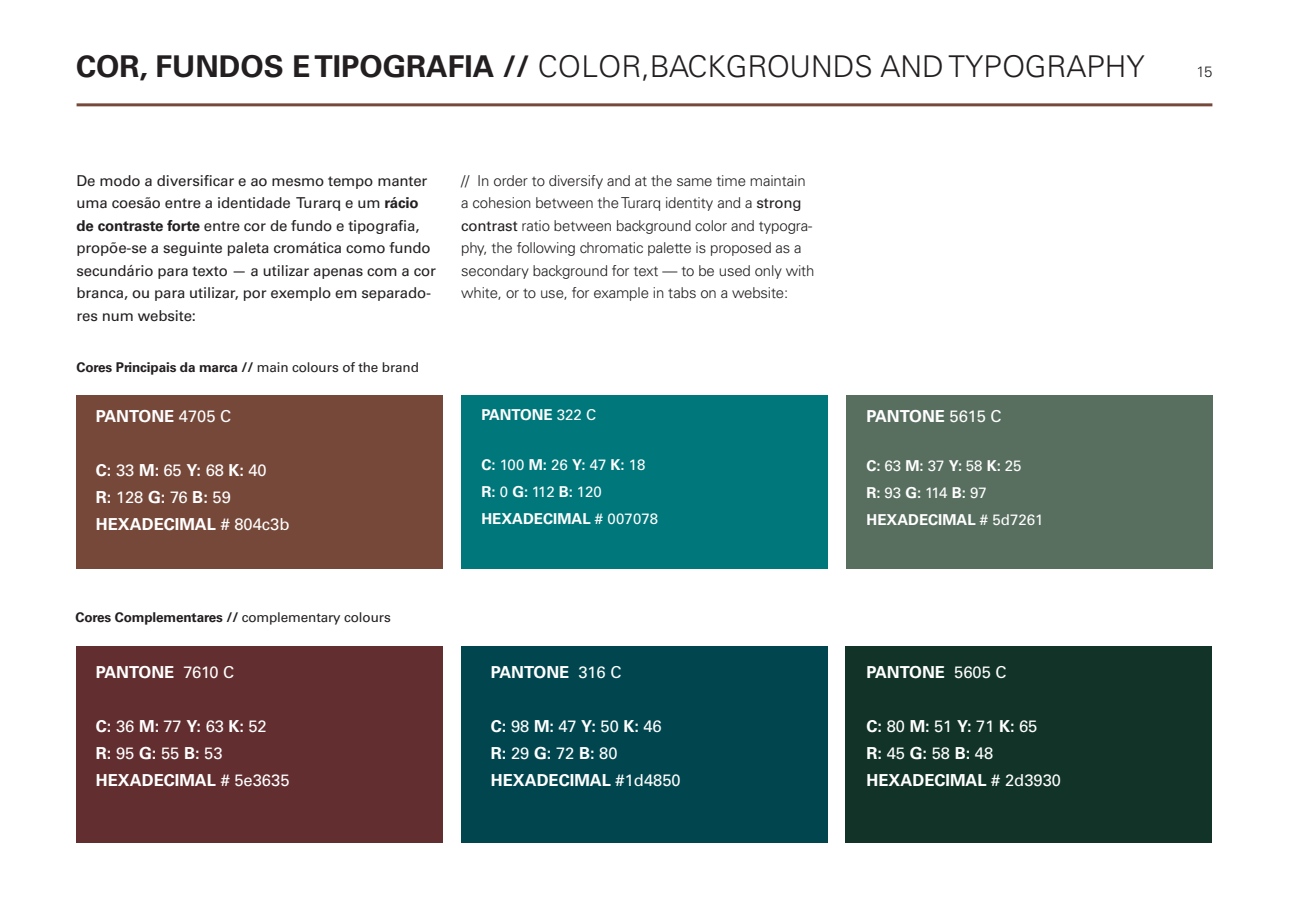
<style>
.page{position:relative;width:1289px;height:919px;background:#fff}
.page>*{position:absolute;margin:0;border:0;box-sizing:border-box;transform-origin:0 0}
.t1{font:300 30px "Univers LT Std";color:#231f20}
.t2{font:700 16.5px/27px "Univers LT Std";color:#fff}
.t3{font:300 15px/22.5px "Univers LT Std";letter-spacing:-.01em;color:#231f20}
.t4{font:15px/22.5px "Univers LT Std";letter-spacing:-.01em;color:#231f20}
.t5{font:700 15px/27px "Univers LT Std";color:#fff}
.t6{font:700 13.5px "Univers LT Std";letter-spacing:-.01em;color:#231f20}
.s1{font-weight:700}
.s2{font-weight:400}
</style>
<div class="page">
<hr style="left:77px;top:103px;width:1135px;height:3px;background:#76483a">
<div style="left:77px;top:394px;width:366px;height:174px;background:#76483a"></div>
<div style="left:76px;top:645px;width:367px;height:197px;background:#622e30"></div>
<div style="left:461px;top:394px;width:366px;height:174px;background:#00777b"></div>
<div style="left:461px;top:645px;width:366px;height:197px;background:#01464f"></div>
<div style="left:845px;top:394px;width:367px;height:174px;background:#586f60"></div>
<div style="left:845px;top:645px;width:366px;height:197px;background:#113328"></div>
<h1 class="t1" style="left:76px;top:48px;width:1070px"><span class="s1">COR, FUNDOS E TIPOGRAFIA //</span> COLOR,BACKGROUNDS AND TYPOGRAPHY</h1>
<p class="t4" style="left:77px;top:169px;width:361px">De modo a diversificar e ao mesmo tempo manter uma coesão entre a identidade Turarq e um <span class="s1">rácio de contraste forte</span> entre cor de fundo e tipografia, propõe-se a seguinte paleta cromática como fundo secundário para texto — a utilizar apenas com a cor branca, ou para utilizar, por exemplo em separado&shy;res num website:</p>
<p class="t6" style="left:77px;top:359px;width:344px">Cores Principais da marca // <span class="s2">main colours of the brand</span></p>
<p class="t2" style="left:96px;top:402px;width:137px">PANTONE <span class="s2">4705 C</span></p>
<p class="t2" style="left:96px;top:456px;width:195px">C: <span class="s2">33</span> M: <span class="s2">65</span> Y: <span class="s2">68</span> K: <span class="s2">40<br></span>R: <span class="s2">128</span> G: <span class="s2">76</span> B: <span class="s2">59<br></span>HEXADECIMAL <span class="s2"># 804c3b</span></p>
<p class="t3" style="left:461px;top:169px;width:355px">// In order to diversify and at the same time maintain a cohesion between the Turarq identity and a <span class="s2">strong contrast</span> ratio between background color and typogra&shy;phy, the following chromatic palette is proposed as a secondary background for text — to be used only with white, or to use, for example in tabs on a website:</p>
<p class="t5" style="left:481px;top:402px;width:116px">PANTONE <span class="s2">322 C</span></p>
<p class="t5" style="left:481px;top:451px;width:178px">C: <span class="s2">100</span> M: <span class="s2">26</span> Y: <span class="s2">47</span> K: <span class="s2">18<br></span>R: <span class="s2">0</span> G: <span class="s2">112</span> B: <span class="s2">120<br></span>HEXADECIMAL <span class="s2"># 007078</span></p>
<p class="t6" style="left:75px;top:609px;width:317px">Cores Complementares // <span class="s2">complementary colours</span></p>
<p class="t2" style="left:96px;top:659px;width:140px">PANTONE <span class="s2">7610 C</span></p>
<p class="t2" style="left:96px;top:713px;width:195px">C: <span class="s2">36</span> M: <span class="s2">77</span> Y: <span class="s2">63</span> K: <span class="s2">52<br></span>R: <span class="s2">95</span> G: <span class="s2">55</span> B: <span class="s2">53<br></span>HEXADECIMAL <span class="s2"># 5e3635</span></p>
<p class="t2" style="left:491px;top:659px;width:132px">PANTONE <span class="s2">316 C</span></p>
<p class="t2" style="left:491px;top:713px;width:191px">C: <span class="s2">98</span> M: <span class="s2">47</span> Y: <span class="s2">50</span> K: <span class="s2">46<br></span>R: <span class="s2">29</span> G: <span class="s2">72</span> B: <span class="s2">80<br></span>HEXADECIMAL <span class="s2">#1d4850</span></p>
<p class="t2" style="left:866px;top:402px;width:136px">PANTONE <span class="s2">5615 C</span></p>
<p class="t5" style="left:866px;top:452px;width:178px">C: <span class="s2">63</span> M: <span class="s2">37</span> Y: <span class="s2">58</span> K: <span class="s2">25<br></span>R: <span class="s2">93</span> G: <span class="s2">114</span> B: <span class="s2">97<br></span>HEXADECIMAL <span class="s2"># 5d7261</span></p>
<p class="t2" style="left:866px;top:659px;width:141px">PANTONE <span class="s2">5605 C</span></p>
<p class="t2" style="left:866px;top:713px;width:196px">C: <span class="s2">80</span> M: <span class="s2">51</span> Y: <span class="s2">71</span> K: <span class="s2">65<br></span>R: <span class="s2">45</span> G: <span class="s2">58</span> B: <span class="s2">48<br></span>HEXADECIMAL <span class="s2"># 2d3930</span></p>
<p class="t3" style="left:1196px;top:60px;width:18px">15</p>
</div>
